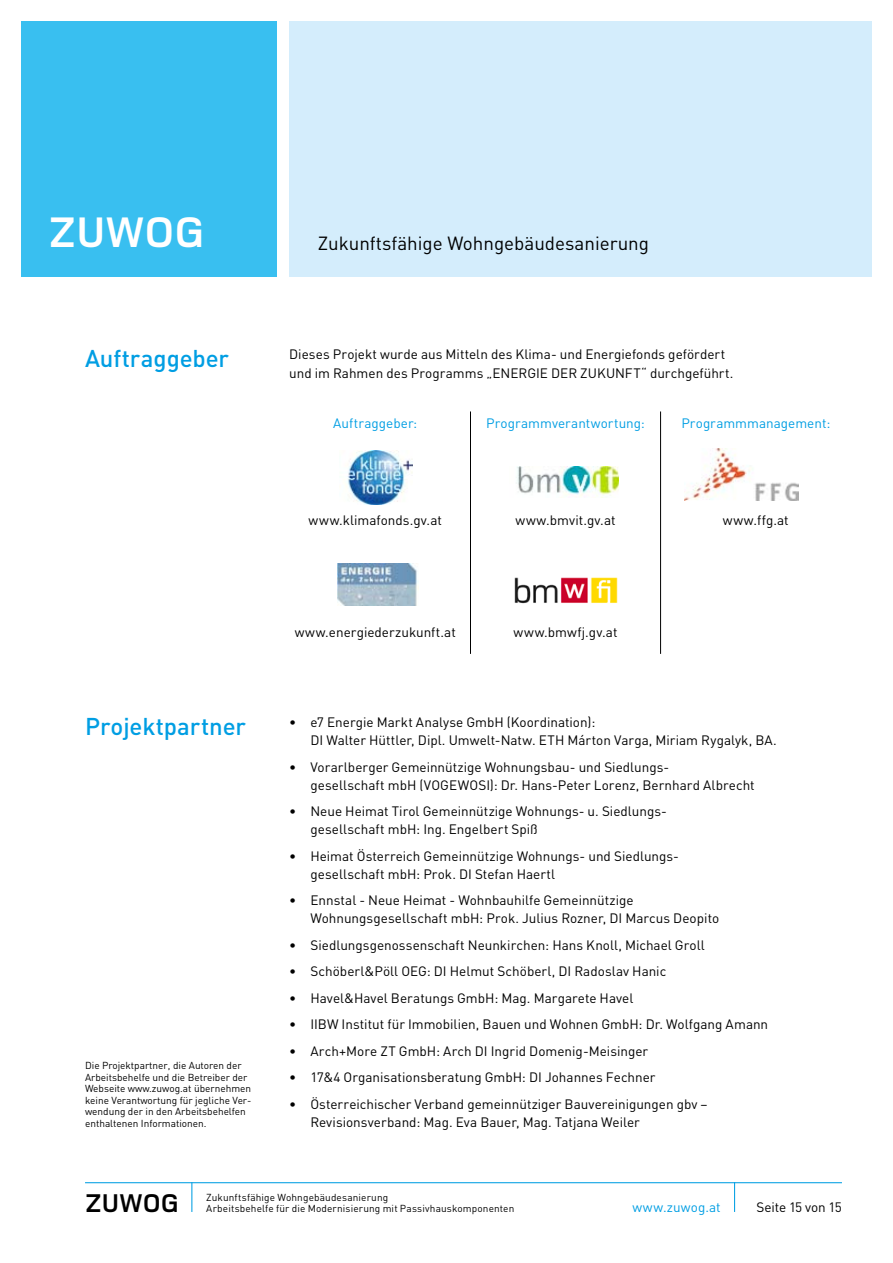
<style>
.page{position:relative;width:893px;height:1263px;background:#fff}
.page>*{position:absolute;margin:0;border:0;box-sizing:border-box;transform-origin:0 0}
.t1{font:700 44.25px "Foundry Monoline";color:#fff}
.t2{font:700 26.55px "Foundry Monoline";color:#000}
.t3{font:500 24px "DIN Pro";letter-spacing:-.005em;color:#009ee3}
.t4{font:18.9px "DIN";color:#000}
.t5{font:13.5px/18px "DIN Pro";color:#000}
.t6{font:13.5px "DIN Pro";color:#009ee3}
.t7{font:13.5px "DIN";letter-spacing:.01em;color:#009ee3}
.t8{font:10.05px/11.6px "DIN";color:#000}
</style>
<div class="page">
<hr style="left:85px;top:1182px;width:757px;height:1px;background:#009ee3">
<hr style="left:734px;top:1182px;width:1px;height:30px;background:#009ee3">
<hr style="left:191px;top:1182px;width:1px;height:30px;background:#009ee3">
<div style="left:21px;top:21px;width:255px;height:255px;background:#39bff0"></div>
<div style="left:289px;top:21px;width:583px;height:255px;background:#d4edfc"></div>
<img style="left:516px;top:466px;width:102px;height:30px">
<img style="left:685px;top:448px;width:113px;height:53px">
<img style="left:346px;top:450px;width:67px;height:55px">
<img style="left:514px;top:577px;width:104px;height:27px">
<img style="left:337px;top:563px;width:81px;height:43px">
<hr style="left:470px;top:411px;width:1px;height:243px;background:#000">
<hr style="left:660px;top:411px;width:1px;height:243px;background:#000">
<h1 class="t1" style="left:49px;top:208px;width:158px">ZUWOG</h1>
<h3 class="t3" style="left:85px;top:342px;width:146px">Auftraggeber</h3>
<h3 class="t4" style="left:318px;top:231px;width:333px">Zukunftsfähige Wohngebäudesanierung</h3>
<p class="t5" style="left:289px;top:344px;width:446px;line-height:19.5px">Dieses Projekt wurde aus Mitteln des Klima- und Energiefonds gefördert und im Rahmen des Programms „ENERGIE DER ZUKUNFT“ durchgeführt.</p>
<p class="t6" style="left:333px;top:414px;width:86px">Auftraggeber:</p>
<p class="t6" style="left:486px;top:414px;width:160px">Programmverantwortung:</p>
<p class="t6" style="left:681px;top:414px;width:151px">Programmmanagement:</p>
<p class="t5" style="left:309px;top:511px;width:135px">www.klimafonds.gv.at</p>
<p class="t5" style="left:516px;top:511px;width:102px">www.bmvit.gv.at</p>
<p class="t5" style="left:723px;top:511px;width:67px">www.ffg.at</p>
<h3 class="t3" style="left:85px;top:710px;width:162px">Projektpartner</h3>
<p class="t8" style="left:85px;top:1059px;width:168px">Die Projektpartner, die Autoren der Arbeitsbehelfe und die Betreiber der Webseite www.zuwog.at übernehmen keine Verantwortung für jegliche Ver&shy;wendung der in den Arbeitsbehelfen enthaltenen Informationen.</p>
<p class="t5" style="left:295px;top:623px;width:163px">www.energiederzukunft.at</p>
<p class="t5" style="left:514px;top:623px;width:105px">www.bmwfj.gv.at</p>
<p class="t5" style="left:310px;top:713px;width:468px;text-indent:-21px">• e7 Energie Markt Analyse GmbH (Koordination):<br>DI Walter Hüttler, Dipl. Umwelt-Natw. ETH Márton Varga, Miriam Rygalyk, BA.</p>
<p class="t5" style="left:310px;top:757px;width:446px;text-indent:-21px">• Vorarlberger Gemeinnützige Wohnungsbau- und Siedlungs-<br>gesellschaft mbH (VOGEWOSI): Dr. Hans-Peter Lorenz, Bernhard Albrecht</p>
<p class="t5" style="left:310px;top:802px;width:358px;text-indent:-21px">• Neue Heimat Tirol Gemeinnützige Wohnungs- u. Siedlungs&shy;gesellschaft mbH: Ing. Engelbert Spiß</p>
<p class="t5" style="left:310px;top:846px;width:370px;text-indent:-21px">• Heimat Österreich Gemeinnützige Wohnungs- und Siedlungs&shy;gesellschaft mbH: Prok. DI Stefan Haertl</p>
<p class="t5" style="left:310px;top:890px;width:410px;text-indent:-21px">• Ennstal - Neue Heimat - Wohnbauhilfe Gemeinnützige<br>Wohnungsgesellschaft mbH: Prok. Julius Rozner, DI Marcus Deopito</p>
<p class="t5" style="left:289px;top:935px;width:417px">• Siedlungsgenossenschaft Neunkirchen: Hans Knoll, Michael Groll</p>
<p class="t5" style="left:289px;top:961px;width:379px">• Schöberl&amp;Pöll OEG: DI Helmut Schöberl, DI Radoslav Hanic</p>
<p class="t5" style="left:289px;top:988px;width:346px">• Havel&amp;Havel Beratungs GmbH: Mag. Margarete Havel</p>
<p class="t5" style="left:289px;top:1014px;width:481px">• IIBW Institut für Immobilien, Bauen und Wohnen GmbH: Dr. Wolfgang Amann</p>
<p class="t5" style="left:289px;top:1041px;width:361px">• Arch+More ZT GmbH: Arch DI Ingrid Domenig-Meisinger</p>
<p class="t5" style="left:289px;top:1067px;width:368px">• 17&amp;4 Organisationsberatung GmbH: DI Johannes Fechner</p>
<p class="t5" style="left:310px;top:1094px;width:399px;text-indent:-21px">• Österreichischer Verband gemeinnütziger Bauvereinigungen gbv –<br>Revisionsverband: Mag. Eva Bauer, Mag. Tatjana Weiler</p>
<p class="t8" style="left:206px;top:1191px;width:310px">Zukunftsfähige Wohngebäudesanierung<br>Arbeitsbehelfe für die Modernisierung mit Passivhauskomponenten</p>
<p class="t7" style="left:632px;top:1199px;width:90px">www.zuwog.at</p>
<h2 class="t2" style="left:85px;top:1189px;width:95px">ZUWOG</h2>
<p class="t5" style="left:756px;top:1197px;width:87px">Seite 15 von 15</p>
</div>
